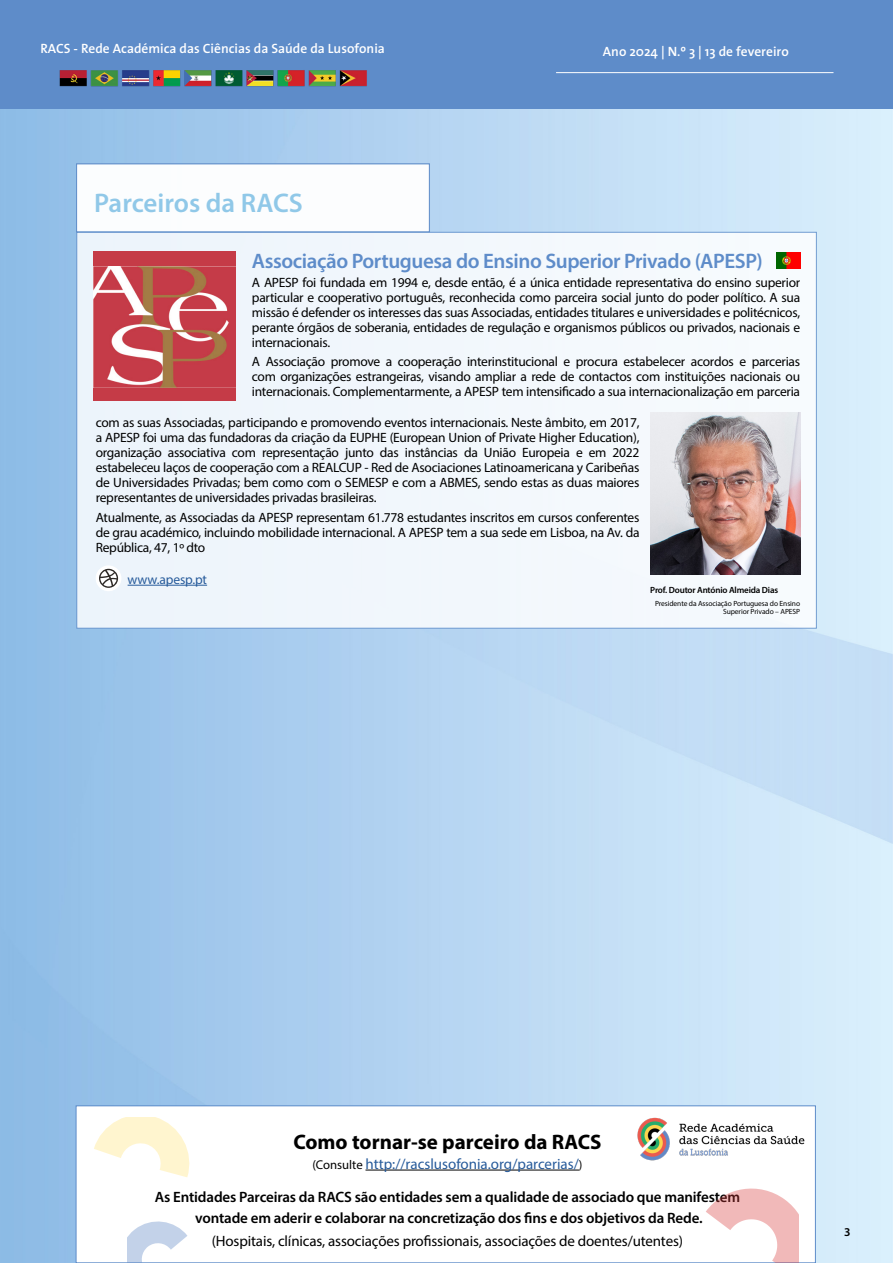
<style>
.page{position:relative;width:893px;height:1263px;background:#fff}
.page>*{position:absolute;margin:0;border:0;box-sizing:border-box;transform-origin:0 0}
.t1{font:600 27px "Myriad Pro";color:#90c8e8}
.t2{font:600 21px "Myriad Pro";letter-spacing:-.02em;color:#5e8cc9}
.t3{font:700 21px "Myriad Pro";color:#000}
.t4{font:600 15px/21px "Myriad Pro";letter-spacing:-.01em;color:#000;text-align:center}
.t5{font:15px "Myriad Pro";letter-spacing:-.01em;color:#000}
.t6{font:15px "Myriad Pro";color:#275b9b}
.t7{font:13.5px/15px "Myriad Pro";letter-spacing:-.02em;color:#000;text-align:justify}
.t8{font:600 13.5px "The Sans";color:#fff}
.t9{font:13.5px "Myriad Pro";letter-spacing:-.01em;color:#275b9b}
.t10{font:600 12px "Myriad Pro";color:#000}
.t11{font:600 9px "Myriad Pro";letter-spacing:-.02em;color:#000}
.t12{font:7.5px/8.2px "Myriad Pro";letter-spacing:-.01em;color:#000;text-align:right}
.s1{font-size:12.75px;color:#000}
</style>
<div class="page">
<img style="left:0;top:108px;width:893px;height:1155px">
<div style="left:0;top:0;width:893px;height:108px;background:#5e8cc9"></div>
<img style="left:59px;top:70px;width:308px;height:17px">
<hr style="left:556px;top:72px;width:277px;height:1px;background:#fff">
<div style="left:76px;top:1106px;width:739px;height:157px;background:#fff"></div>
<div style="left:76px;top:1106px;width:740px;height:157px;border:1px solid #5d8cc9"></div>
<hr style="left:365px;top:1170px;width:214px;height:1px;background:#000">
<svg style="left:94px;top:1117px;width:96px;height:60px"></svg>
<svg style="left:694px;top:1188px;width:104px;height:75px"></svg>
<svg style="left:127px;top:1221px;width:72px;height:42px"></svg>
<img style="left:637px;top:1117px;width:168px;height:44px">
<div style="left:76px;top:164px;width:354px;height:68px;background:#fff;border:1px solid #5d8cc9"></div>
<div style="left:77px;top:232px;width:739px;height:396px;background:#f2f7fc;border:1px solid #5d8cc9"></div>
<hr style="left:128px;top:585px;width:79px;height:1px;background:#275b9b">
<div style="left:94px;top:252px;width:142px;height:149px;background:#c53b47"></div>
<img style="left:94px;top:266px;width:142px;height:121px">
<img style="left:650px;top:412px;width:150px;height:163px">
<img style="left:777px;top:252px;width:23px;height:17px">
<div style="left:96px;top:565px;width:25px;height:26px;background:#fff;border-radius:50%"></div>
<svg style="left:99px;top:569px;width:19px;height:19px"></svg>
<p class="t8" style="left:40px;top:37px;width:346px">RACS - Rede Académica das Ciências da Saúde da Lusofonia</p>
<p class="t8" style="left:603px;top:41px;width:187px">Ano 2024 | N.º 3 | 13 de fevereiro</p>
<h1 class="t1" style="left:94px;top:185px;width:210px">Parceiros da RACS</h1>
<h2 class="t2" style="left:252px;top:247px;width:512px">Associação Portuguesa do Ensino Superior Privado (APESP)</h2>
<p class="t7" style="left:252px;top:275px;width:550px">A APESP foi fundada em 1994 e, desde então, é a única entidade representativa do ensino superior particular e cooperativo português, reconhecida como parceira social junto do poder político. A sua missão é defender os interesses das suas Associadas, entidades titulares e universidades e politécnicos, perante órgãos de soberania, entidades de regulação e organismos públicos ou privados, nacionais e internacionais.</p>
<p class="t7" style="left:252px;top:354px;width:550px">A Associação promove a cooperação interinstitucional e procura estabelecer acordos e parcerias com organizações estrangeiras, visando ampliar a rede de contactos com instituições nacionais ou internacionais. Complementarmente, a APESP tem intensificado a sua internacionalização em parceria</p>
<p class="t7" style="left:96px;top:415px;width:545px">com as suas Associadas, participando e promovendo eventos internacionais. Neste âmbito, em 2017, a APESP foi uma das fundadoras da criação da EUPHE (European Union of Private Higher Education), organização associativa com representação junto das instâncias da União Europeia e em 2022 estabeleceu laços de cooperação com a REALCUP - Red de Asociaciones Latinoamericana y Caribeñas de Universidades Privadas; bem como com o SEMESP e com a ABMES, sendo estas as duas maiores representantes de universidades privadas brasileiras.</p>
<p class="t7" style="left:96px;top:509px;width:545px">Atualmente, as Associadas da APESP representam 61.778 estudantes inscritos em cursos conferentes de grau académico, incluindo mobilidade internacional. A APESP tem a sua sede em Lisboa, na Av. da República, 47, 1º dto</p>
<p class="t9" style="left:128px;top:571px;width:81px">www.apesp.pt</p>
<p class="t11" style="left:650px;top:584px;width:129px">Prof. Doutor António Almeida Dias</p>
<p class="t12" style="left:655px;top:599px;width:147px">Presidente da Associação Portuguesa do Ensino<br>Superior Privado – APESP</p>
<h2 class="t3" style="left:293px;top:1128px;width:310px">Como tornar-se parceiro da RACS</h2>
<p class="t6" style="left:312px;top:1154px;width:272px"><span class="s1">(Consulte</span> http://racslusofonia.org/parcerias/<span class="s1">)</span></p>
<p class="t4" style="left:155px;top:1186px;width:587px">As Entidades Parceiras da RACS são entidades sem a qualidade de associado que manifestem vontade em aderir e colaborar na concretização dos fins e dos objetivos da Rede.</p>
<p class="t5" style="left:212px;top:1232px;width:473px">(Hospitais, clínicas, associações profissionais, associações de doentes/utentes)</p>
<p class="t10" style="left:844px;top:1224px;width:8px">3</p>
</div>
